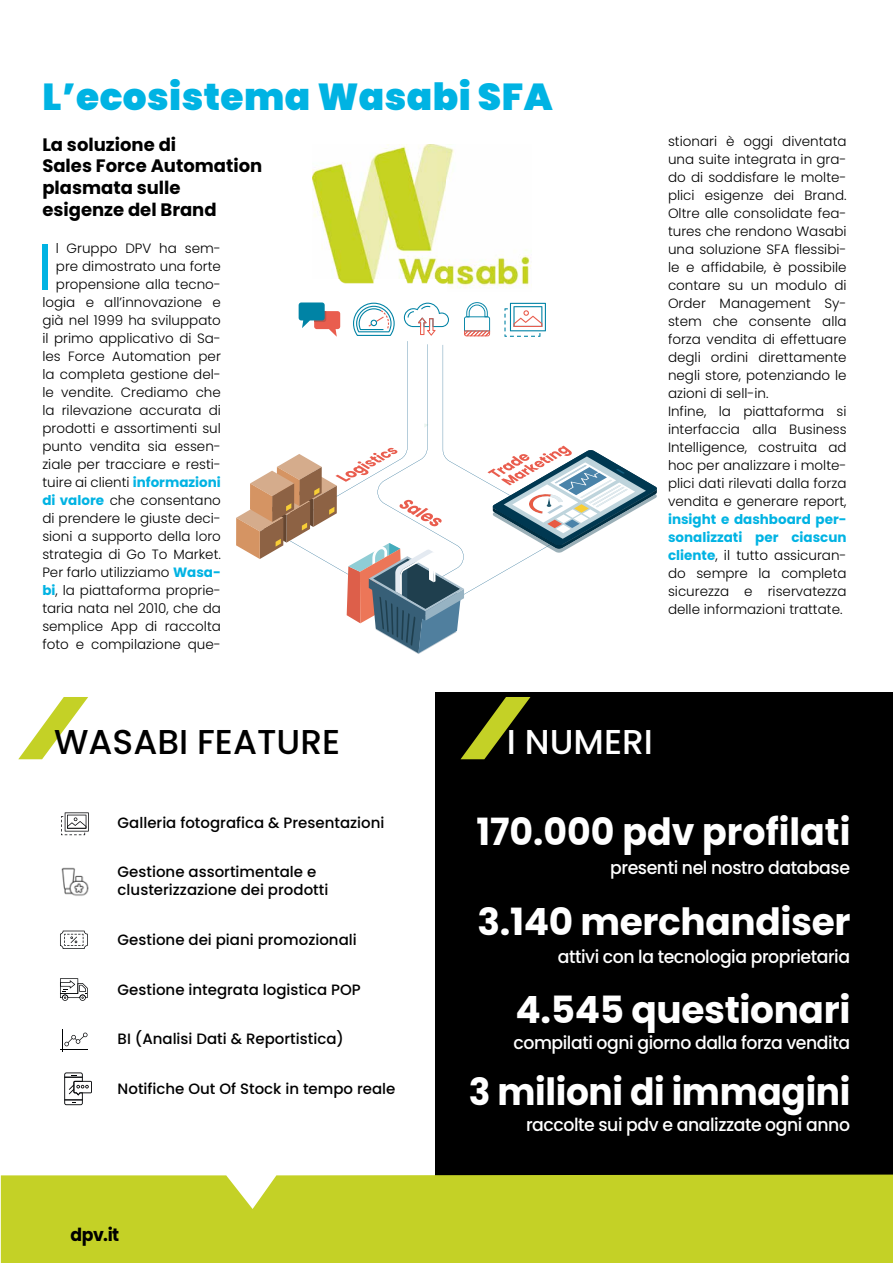
<style>
.page{position:relative;width:893px;height:1263px;background:#fff}
.page>*{position:absolute;margin:0;border:0;box-sizing:border-box;transform-origin:0 0}
.t1{font:65.1px "Poppins";color:#00b3e3}
.t2{font:700 37.5px "Poppins";letter-spacing:-.01em;color:#fff}
.t3{font:900 37.5px "Poppins";letter-spacing:.01em;color:#00b3e3}
.t4{font:700 37.5px "Poppins";letter-spacing:-.01em;color:#fff;scale:.96 1}
.t5{font:500 34.5px "Poppins";color:#000}
.t6{font:500 34.5px "Poppins";color:#fff}
.t7{font:500 18px "Poppins";letter-spacing:-.025em;color:#fff;scale:.96 1}
.t8{font:700 18px/21.6px "Poppins";color:#000}
.t9{font:700 18px "Poppins";color:#000;scale:.96 1}
.t10{font:500 15px/18px "Poppins";color:#000}
.t11{font:300 13.5px/18px "Poppins";color:#000;text-align:right}
.s1{font-weight:700;color:#00b3e3}
</style>
<div class="page">
<img style="left:313px;top:144px;width:218px;height:144px">
<svg style="left:236px;top:302px;width:421px;height:352px"></svg>
<div style="left:436px;top:692px;width:457px;height:492px;background:#000"></div>
<div style="left:1px;top:1174px;width:892px;height:89px;background:#c4d126"></div>
<svg style="left:18px;top:697px;width:70px;height:62px"></svg>
<svg style="left:461px;top:697px;width:69px;height:62px"></svg>
<svg style="left:61px;top:812px;width:28px;height:23px"></svg>
<img style="left:61px;top:867px;width:28px;height:29px">
<svg style="left:60px;top:931px;width:28px;height:18px"></svg>
<svg style="left:60px;top:978px;width:28px;height:23px"></svg>
<svg style="left:60px;top:1029px;width:28px;height:22px"></svg>
<svg style="left:64px;top:1073px;width:28px;height:32px"></svg>
<h2 class="t3" style="left:42px;top:75px;width:512px">L’ecosistema Wasabi SFA</h2>
<h3 class="t8" style="left:42px;top:134px;width:222px">La soluzione di<br>Sales Force Automation plasmata sulle esigenze del Brand</h3>
<h1 class="t1" style="left:37px;top:229px;width:18px">I</h1>
<p class="t11" style="left:42px;top:240px;width:180px">l Gruppo DPV ha sem&shy;pre dimostrato una forte propensione alla tecno&shy;logia e all’innovazione e già nel 1999 ha sviluppato il primo applicativo di Sa&shy;les Force Automation per la completa gestione del&shy;le vendite. Crediamo che la rilevazione accurata di prodotti e assortimenti sul punto vendita sia essen&shy;ziale per tracciare e resti&shy;tuire ai clienti <span class="s1">informazioni di valore</span> che consentano di prendere le giuste deci&shy;sioni a supporto della loro strategia di Go To Market.<br>Per farlo utilizziamo <span class="s1">Wasa&shy;bi</span>, la piattaforma proprie&shy;taria nata nel 2010, che da semplice App di raccolta foto e compilazione que-</p>
<p class="t11" style="left:668px;top:132px;width:180px;text-align:left">stionari è oggi diventata una suite integrata in gra&shy;do di soddisfare le molte&shy;plici esigenze dei Brand.<br>Oltre alle consolidate fea&shy;tures che rendono Wasabi una soluzione SFA flessibi&shy;le e affidabile, è possibile contare su un modulo di<br>Order Management Sy&shy;stem che consente alla forza vendita di effettuare degli ordini direttamente negli store, potenziando le azioni di sell-in.<br>Infine, la piattaforma si interfaccia alla Business<br>Intelligence, costruita ad hoc per analizzare i molte&shy;plici dati rilevati dalla forza vendita e generare report,</p>
<p class="t11" style="left:668px;top:510px;width:180px;text-align:justify"><span class="s1">insight e dashboard per&shy;sonalizzati per ciascun cliente</span>, il tutto assicuran&shy;do sempre la completa sicurezza e riservatezza delle informazioni trattate.</p>
<h3 class="t5" style="left:54px;top:722px;width:288px">WASABI FEATURE</h3>
<h3 class="t6" style="left:507px;top:722px;width:148px">I NUMERI</h3>
<p class="t10" style="left:118px;top:814px;width:268px">Galleria fotografica &amp; Presentazioni</p>
<p class="t10" style="left:118px;top:863px;width:212px">Gestione assortimentale e clusterizzazione dei prodotti</p>
<p class="t10" style="left:118px;top:931px;width:241px">Gestione dei piani promozionali</p>
<p class="t10" style="left:118px;top:980px;width:245px">Gestione integrata logistica POP</p>
<p class="t10" style="left:118px;top:1030px;width:228px">BI (Analisi Dati &amp; Reportistica)</p>
<p class="t10" style="left:118px;top:1079px;width:279px">Notifiche Out Of Stock in tempo reale</p>
<h3 class="t9" style="left:71px;top:1224px;width:52px">dpv.it</h3>
<h2 class="t2" style="left:476px;top:810px;width:376px">170.000 pdv profilati</h2>
<h3 class="t7" style="left:610px;top:857px;width:251px">presenti nel nostro database</h3>
<h2 class="t2" style="left:477px;top:900px;width:374px">3.140 merchandiser</h2>
<h3 class="t7" style="left:558px;top:946px;width:306px">attivi con la tecnologia proprietaria</h3>
<h2 class="t2" style="left:516px;top:988px;width:336px">4.545 questionari</h2>
<h3 class="t7" style="left:513px;top:1032px;width:352px">compilati ogni giorno dalla forza vendita</h3>
<h2 class="t4" style="left:469px;top:1070px;width:399px">3 milioni di immagini</h2>
<h3 class="t7" style="left:526px;top:1114px;width:339px">raccolte sui pdv e analizzate ogni anno</h3>
</div>
